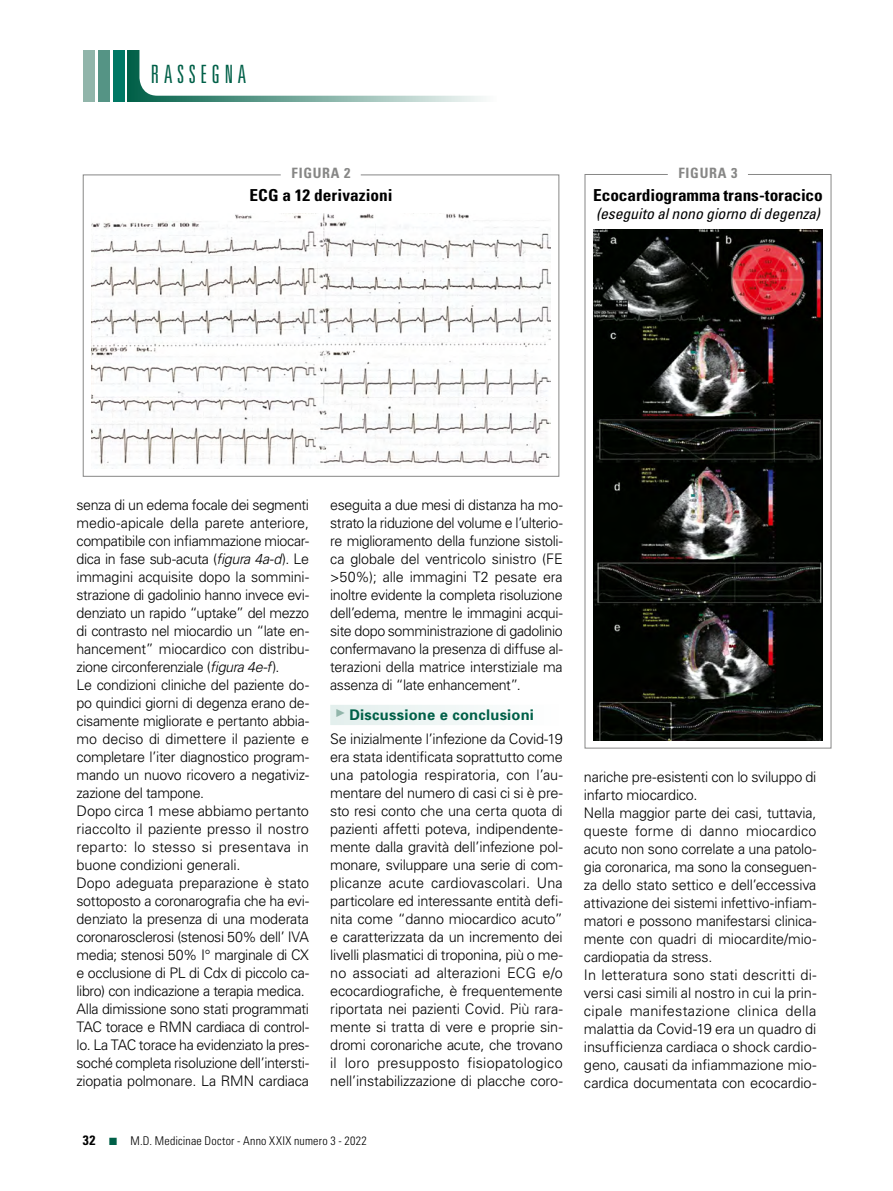
<style>
.page{position:relative;width:893px;height:1191px;background:#fff}
.page>*{position:absolute;margin:0;border:0;box-sizing:border-box;transform-origin:0 0}
.t1{font:300 ultra-condensed 25.2px "Univers";letter-spacing:.185em;color:#006048}
.t2{font:700 condensed 16.5px "Univers";color:#000;scale:1.05 1}
.t3{font:italic condensed 15px "Univers";letter-spacing:-.005em;color:#000;scale:1.05 1}
.t4{font:700 14.7px "Univers";letter-spacing:.015em;color:#006048}
.t5{font:300 14.55px/18px "Univers";letter-spacing:-.015em;color:#000}
.t6{font:700 condensed 14.25px "Univers";letter-spacing:.05em;color:#878786}
.t7{font:700 condensed 13.5px "Univers";color:#000}
.t8{font:300 condensed 12px "Univers";letter-spacing:.02em;color:#000}
.s1{font-style:italic}
</style>
<div class="page">
<div style="left:128px;top:50px;width:369px;height:51px;background:linear-gradient(to right,#006048,#fdfdfd)"></div>
<div style="left:113px;top:50px;width:12px;height:51px;background:#007864"></div>
<div style="left:98px;top:50px;width:12px;height:51px;background:#559485"></div>
<div style="left:83px;top:50px;width:12px;height:51px;background:#91b5aa"></div>
<div style="left:139px;top:0;width:378px;height:96px;background:#fff;border-radius:18px"></div>
<div style="left:330px;top:705px;width:233px;height:20px;background:linear-gradient(to right,#e3eeed,#fff)"></div>
<svg style="left:584px;top:174px;width:248px;height:574px"></svg>
<img style="left:593px;top:230px;width:230px;height:510px">
<svg style="left:83px;top:174px;width:476px;height:303px"></svg>
<img style="left:91px;top:213px;width:459px;height:255px">
<svg style="left:337px;top:709px;width:8px;height:8px"></svg>
<h1 class="t1" style="left:151px;top:60px;width:97px">RASSEGNA</h1>
<p class="t6" style="left:292px;top:165px;width:60px">FIGURA 2</p>
<p class="t2" style="left:249px;top:185px;width:138px">ECG a 12 derivazioni</p>
<p class="t6" style="left:679px;top:164px;width:60px">FIGURA 3</p>
<p class="t2" style="left:593px;top:185px;width:220px">Ecocardiogramma trans-toracico</p>
<p class="t3" style="left:596px;top:204px;width:215px">(eseguito al nono giorno di degenza)</p>
<p class="t5" style="left:77px;top:496px;width:234px">senza di un edema focale dei segmenti medio-apicale della parete anteriore, compatibile con infiammazione miocar&shy;dica in fase sub-acuta (<span class="s1">figura 4a-d</span>). Le immagini acquisite dopo la sommini&shy;strazione di gadolinio hanno invece evi&shy;denziato un rapido “uptake” del mezzo di contrasto nel miocardio un “late en&shy;hancement” miocardico con distribu&shy;zione circonferenziale (<span class="s1">figura 4e-f</span>).<br>Le condizioni cliniche del paziente do&shy;po quindici giorni di degenza erano de&shy;cisamente migliorate e pertanto abbia&shy;mo deciso di dimettere il paziente e completare l’iter diagnostico program&shy;mando un nuovo ricovero a negativiz&shy;zazione del tampone.<br>Dopo circa 1 mese abbiamo pertanto riaccolto il paziente presso il nostro reparto: lo stesso si presentava in buone condizioni generali.<br>Dopo adeguata preparazione è stato sottoposto a coronarografia che ha evi&shy;denziato la presenza di una moderata coronarosclerosi (stenosi 50% dell’ IVA media; stenosi 50% I° marginale di CX e occlusione di PL di Cdx di piccolo ca&shy;libro) con indicazione a terapia medica.<br>Alla dimissione sono stati programmati TAC torace e RMN cardiaca di control&shy;lo. La TAC torace ha evidenziato la pres&shy;soché completa risoluzione dell’intersti&shy;ziopatia polmonare. La RMN cardiaca</p>
<p class="t5" style="left:330px;top:496px;width:234px;text-align:justify">eseguita a due mesi di distanza ha mo&shy;strato la riduzione del volume e l’ulterio&shy;re miglioramento della funzione sistoli&shy;ca globale del ventricolo sinistro (FE &gt;50%); alle immagini T2 pesate era inoltre evidente la completa risoluzione dell’edema, mentre le immagini acqui&shy;site dopo somministrazione di gadolinio confermavano la presenza di diffuse al&shy;terazioni della matrice interstiziale ma assenza di “late enhancement”.</p>
<p class="t4" style="left:349px;top:705px;width:186px">Discussione e conclusioni</p>
<p class="t5" style="left:330px;top:730px;width:234px;text-align:justify">Se inizialmente l’infezione da Covid-19 era stata identificata soprattutto come una patologia respiratoria, con l’au&shy;mentare del numero di casi ci si è pre&shy;sto resi conto che una certa quota di pazienti affetti poteva, indipendente&shy;mente dalla gravità dell’infezione pol&shy;monare, sviluppare una serie di com&shy;plicanze acute cardiovascolari. Una particolare ed interessante entità defi&shy;nita come “danno miocardico acuto” e caratterizzata da un incremento dei livelli plasmatici di troponina, più o me&shy;no associati ad alterazioni ECG e/o ecocardiografiche, è frequentemente riportata nei pazienti Covid. Più rara&shy;mente si tratta di vere e proprie sin&shy;dromi coronariche acute, che trovano il loro presupposto fisiopatologico nell’instabilizzazione di placche coro-</p>
<p class="t7" style="left:83px;top:1132px;width:14px">32</p>
<p class="t8" style="left:131px;top:1134px;width:238px">M.D. Medicinae Doctor - Anno XXIX numero 3 - 2022</p>
<p class="t5" style="left:584px;top:767px;width:234px">nariche pre-esistenti con lo sviluppo di infarto miocardico.<br>Nella maggior parte dei casi, tuttavia, queste forme di danno miocardico acuto non sono correlate a una patolo&shy;gia coronarica, ma sono la conseguen&shy;za dello stato settico e dell’eccessiva attivazione dei sistemi infettivo-infiam&shy;matori e possono manifestarsi clinica&shy;mente con quadri di miocardite/mio&shy;cardiopatia da stress.<br>In letteratura sono stati descritti di&shy;versi casi simili al nostro in cui la prin&shy;cipale manifestazione clinica della malattia da Covid-19 era un quadro di insufficienza cardiaca o shock cardio&shy;geno, causati da infiammazione mio&shy;cardica documentata con ecocardio-</p>
</div>
